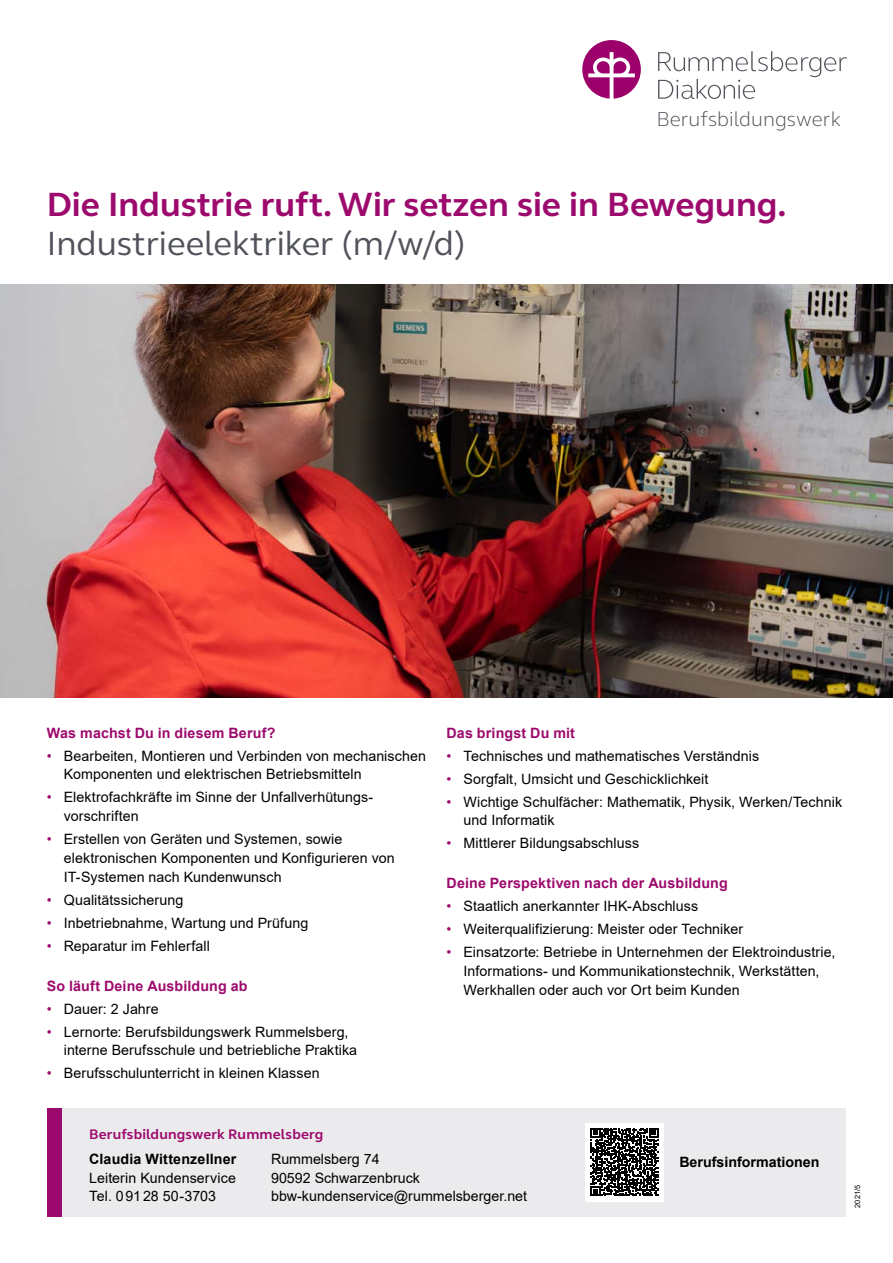
<style>
.page{position:relative;width:893px;height:1263px;background:#fff}
.page>*{position:absolute;margin:0;border:0;box-sizing:border-box;transform-origin:0 0}
.t1{font:700 34.5px "FS Elliot";color:#9d0a6d}
.t2{font:34.5px "FS Elliot";color:#50535a}
.t3{font:300 20.85px "FS Elliot";color:#50535a}
.t4{font:14.25px/18.8px "Arial";letter-spacing:.005em;color:#000}
.t5{font:700 14.25px "Arial";letter-spacing:.01em;color:#9d0a6d}
.t6{font:700 14.25px "Arial";color:#000}
.t7{font:700 14.25px "FS Elliot";letter-spacing:.01em;color:#9d0a6d}
.t8{font:7.5px "Arial";color:#000}
.s1{color:#9d0a6d}
</style>
<div class="page">
<img style="left:0;top:285px;width:893px;height:412px">
<svg style="left:658px;top:51px;width:189px;height:48px"></svg>
<svg style="left:582px;top:40px;width:59px;height:59px"></svg>
<div style="left:62px;top:1108px;width:784px;height:108px;background:#ebebed"></div>
<div style="left:47px;top:1108px;width:15px;height:108px;background:#9d0a6d"></div>
<div style="left:585px;top:1122px;width:79px;height:79px;background:#fff"></div>
<svg style="left:591px;top:1128px;width:67px;height:68px"></svg>
<h2 class="t3" style="left:656px;top:105px;width:186px">Berufsbildungswerk</h2>
<h1 class="t1" style="left:47px;top:181px;width:741px">Die Industrie ruft. Wir setzen sie in Bewegung.</h1>
<h1 class="t2" style="left:47px;top:220px;width:420px">Industrieelektriker (m/w/d)</h1>
<p class="t5" style="left:47px;top:722px;width:230px">Was machst Du in diesem Beruf?</p>
<p class="t4" style="left:64px;top:746px;width:364px;text-indent:-17px"><span class="s1">•</span> Bearbeiten, Montieren und Verbinden von mechanischen<br>Komponenten und elektrischen Betriebsmitteln</p>
<p class="t4" style="left:64px;top:788px;width:311px;text-indent:-17px"><span class="s1">•</span> Elektrofachkräfte im Sinne der Unfallverhütungs&shy;vorschriften</p>
<p class="t4" style="left:64px;top:829px;width:332px;text-indent:-17px"><span class="s1">•</span> Erstellen von Geräten und Systemen, sowie elektronischen Komponenten und Konfigurieren von<br>IT-Systemen nach Kundenwunsch</p>
<p class="t4" style="left:47px;top:890px;width:138px"><span class="s1">•</span> Qualitätssicherung</p>
<p class="t4" style="left:47px;top:913px;width:263px"><span class="s1">•</span> Inbetriebnahme, Wartung und Prüfung</p>
<p class="t4" style="left:47px;top:936px;width:165px"><span class="s1">•</span> Reparatur im Fehlerfall</p>
<p class="t5" style="left:47px;top:975px;width:202px">So läuft Deine Ausbildung ab</p>
<p class="t4" style="left:47px;top:999px;width:113px"><span class="s1">•</span> Dauer: 2 Jahre</p>
<p class="t4" style="left:64px;top:1022px;width:295px;text-indent:-17px"><span class="s1">•</span> Lernorte: Berufsbildungswerk Rummelsberg, interne Berufsschule und betriebliche Praktika</p>
<p class="t4" style="left:47px;top:1064px;width:274px"><span class="s1">•</span> Berufsschulunterricht in kleinen Klassen</p>
<p class="t5" style="left:446px;top:722px;width:130px">Das bringst Du mit</p>
<p class="t4" style="left:446px;top:746px;width:314px"><span class="s1">•</span> Technisches und mathematisches Verständnis</p>
<p class="t4" style="left:446px;top:769px;width:263px"><span class="s1">•</span> Sorgfalt, Umsicht und Geschicklichkeit</p>
<p class="t4" style="left:463px;top:792px;width:380px;text-indent:-17px"><span class="s1">•</span> Wichtige Schulfächer: Mathematik, Physik, Werken/Technik und Informatik</p>
<p class="t4" style="left:446px;top:834px;width:194px"><span class="s1">•</span> Mittlerer Bildungsabschluss</p>
<p class="t5" style="left:446px;top:873px;width:283px">Deine Perspektiven nach der Ausbildung</p>
<p class="t4" style="left:446px;top:897px;width:253px"><span class="s1">•</span> Staatlich anerkannter IHK-Abschluss</p>
<p class="t4" style="left:446px;top:920px;width:298px"><span class="s1">•</span> Weiterqualifizierung: Meister oder Techniker</p>
<p class="t4" style="left:463px;top:943px;width:373px;text-indent:-17px"><span class="s1">•</span> Einsatzorte: Betriebe in Unternehmen der Elektroindustrie,<br>Informations- und Kommunikationstechnik, Werkstätten,<br>Werkhallen oder auch vor Ort beim Kunden</p>
<p class="t7" style="left:89px;top:1124px;width:236px">Berufsbildungswerk Rummelsberg</p>
<p class="t6" style="left:89px;top:1149px;width:149px">Claudia Wittenzellner</p>
<p class="t4" style="left:89px;top:1168px;width:148px">Leiterin Kundenservice<br>Tel. 09128 50-3703</p>
<p class="t4" style="left:271px;top:1149px;width:258px">Rummelsberg 74<br>90592 Schwarzenbruck bbw-kundenservice@rummelsberger.net</p>
<p class="t6" style="left:679px;top:1152px;width:142px">Berufsinformationen</p>
<p class="t8" style="left:852px;top:1208px;width:24px;rotate:-90deg">2021/5</p>
</div>
